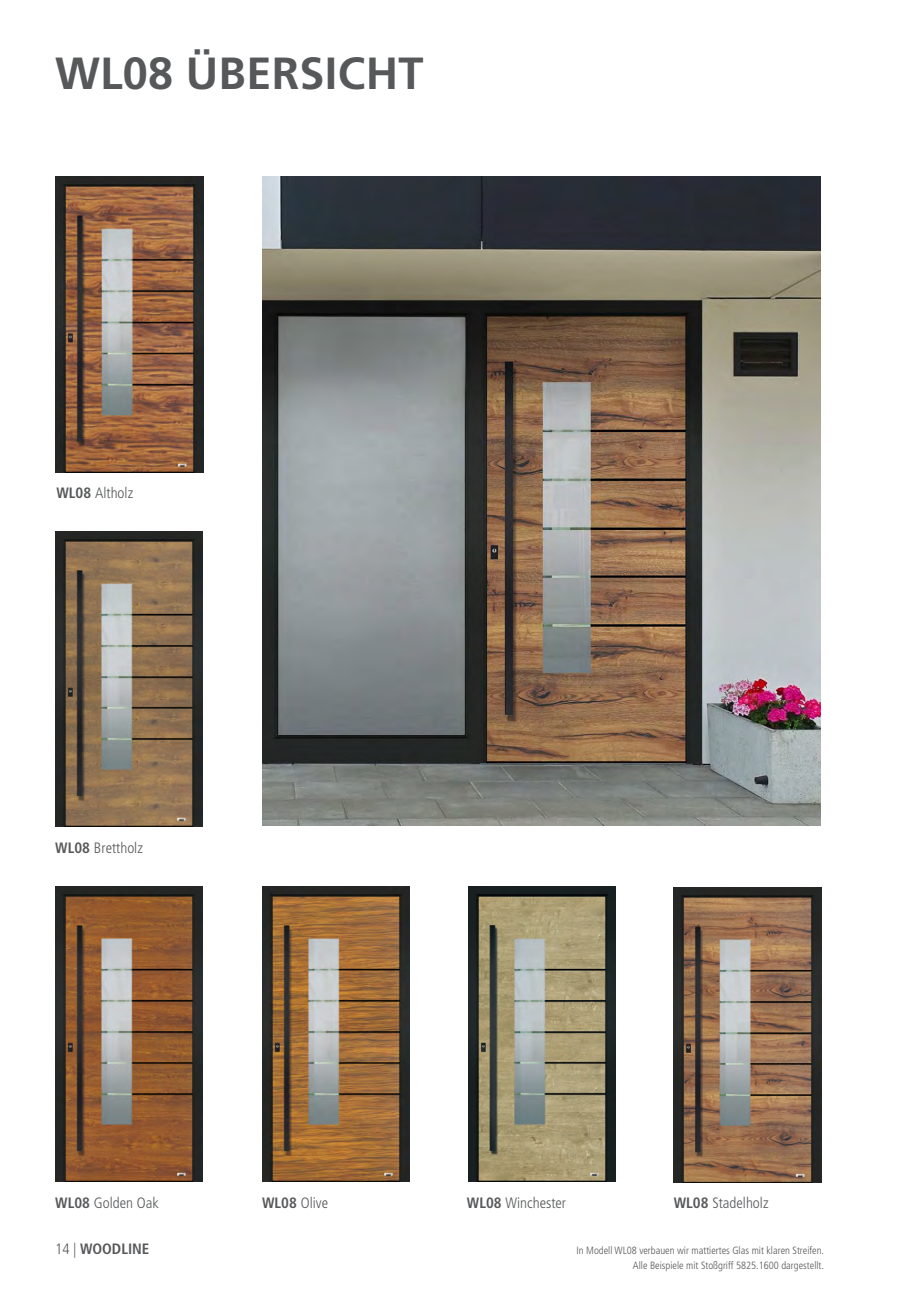
<style>
.page{position:relative;width:919px;height:1289px;background:#fff}
.page>*{position:absolute;margin:0;border:0;box-sizing:border-box;transform-origin:0 0}
.t1{font:700 45px "Frutiger LT Std";letter-spacing:.005em;color:#57585a}
.t2{font:300 condensed 15px "Frutiger LT Std";color:#57585a}
.t3{font:700 condensed 15px "Frutiger LT Std";color:#57585a}
.t4{font:300 condensed 10.5px/14.4px "Frutiger LT Std";color:#57585a;text-align:right}
.s1{font-weight:700}
.s2{font-weight:300}
</style>
<div class="page">
<img style="left:263px;top:176px;width:557px;height:649px">
<img style="left:468px;top:886px;width:147px;height:295px">
<img style="left:55px;top:886px;width:148px;height:295px">
<img style="left:673px;top:887px;width:148px;height:294px">
<img style="left:262px;top:886px;width:147px;height:295px">
<img style="left:55px;top:177px;width:148px;height:295px">
<img style="left:55px;top:531px;width:148px;height:295px">
<h1 class="t1" style="left:55px;top:47px;width:370px">WL08 ÜBERSICHT</h1>
<h2 class="t2" style="left:56px;top:484px;width:78px"><span class="s1">WL08</span> Altholz</h2>
<h2 class="t2" style="left:55px;top:839px;width:89px"><span class="s1">WL08</span> Brettholz</h2>
<h2 class="t2" style="left:55px;top:1194px;width:105px"><span class="s1">WL08</span> Golden Oak</h2>
<h2 class="t2" style="left:262px;top:1194px;width:67px"><span class="s1">WL08</span> Olive</h2>
<h2 class="t2" style="left:467px;top:1194px;width:101px"><span class="s1">WL08</span> Winchester</h2>
<h2 class="t2" style="left:673px;top:1194px;width:96px"><span class="s1">WL08</span> Stadelholz</h2>
<h2 class="t3" style="left:55px;top:1240px;width:96px"><span class="s2">14 |</span> WOODLINE</h2>
<p class="t4" style="left:576px;top:1243px;width:249px">In Modell WL08 verbauen wir mattiertes Glas mit klaren Streifen.<br>Alle Beispiele mit Stoßgriff 5825.1600 dargestellt.</p>
</div>
